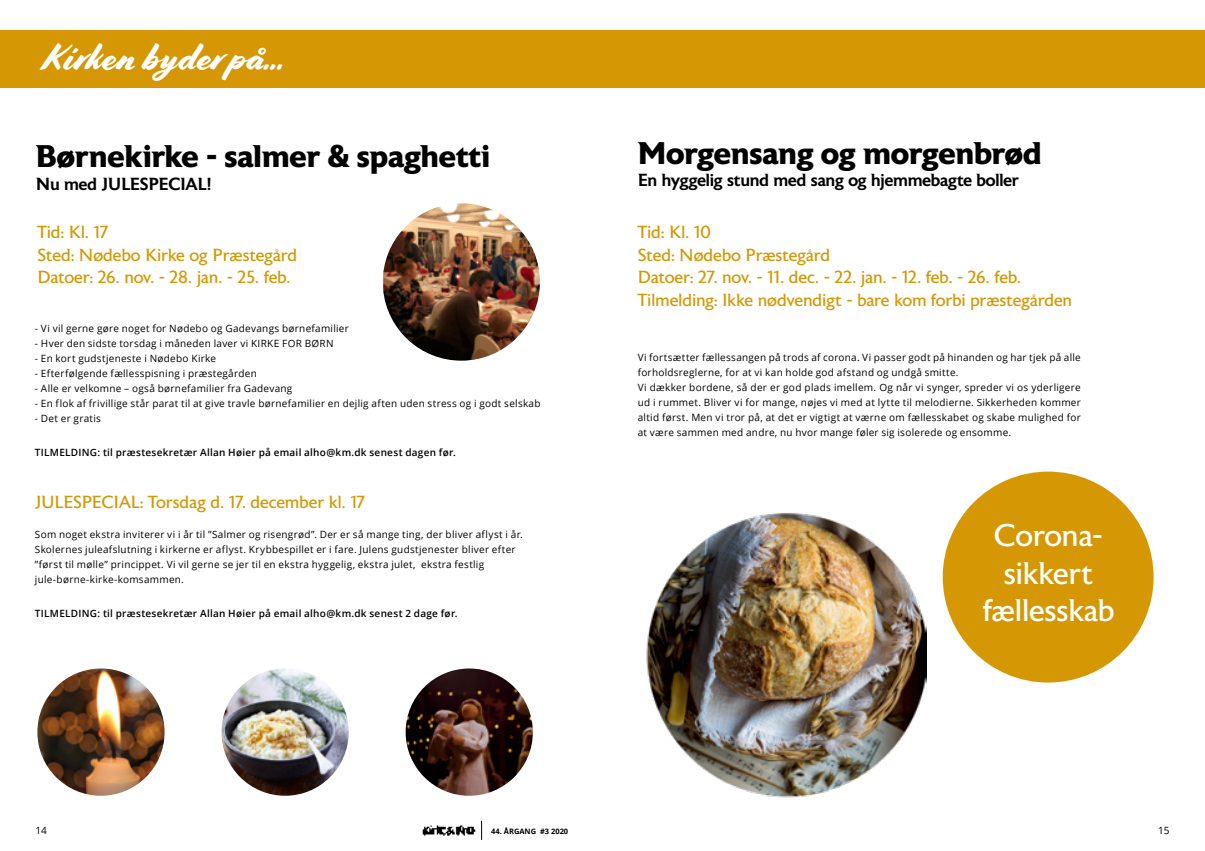
<style>
.page{position:relative;width:1205px;height:851px;background:#fff}
.page>*{position:absolute;margin:0;border:0;box-sizing:border-box;transform-origin:0 0}
.Manchet{font:37.5px "Cortado";letter-spacing:.02em;color:#fff}
.Overskrift{font:700 31.25px "Astoria";letter-spacing:-.01em;color:#000}
.Overskrift-2{font:31.25px "Astoria";letter-spacing:-.02em;color:#fff}
.Underoverskrift{font:17.5px "Astoria";letter-spacing:-.015em;color:#d59804}
.Overskrift-3{font:500 17.5px "Astoria";letter-spacing:-.015em;color:#000}
.Underoverskrift-2{font:500 17.5px "Astoria";letter-spacing:-.02em;color:#000}
.Dato_-_kultur{font:10px/15px "Open Sans";letter-spacing:.025em;color:#000}
.Dato_-_kultur-2{font:600 10px "Open Sans";letter-spacing:.025em;color:#000}
.t1{font:700 7.5px "Open Sans";color:#000}
</style>
<div class="page">
<img style="left:383px;top:203px;width:157px;height:157px">
<img style="left:37px;top:668px;width:128px;height:127px;border-radius:64px">
<img style="left:221px;top:668px;width:128px;height:127px;border-radius:63px">
<img style="left:406px;top:668px;width:127px;height:127px;border-radius:64px">
<div style="left:0;top:31px;width:1205px;height:57px;background:#d59804"></div>
<img style="left:646px;top:513px;width:281px;height:284px">
<div style="left:943px;top:471px;width:210px;height:211px;background:#d59804;border-radius:50%"></div>
<svg style="left:481px;top:820px;width:1px;height:19px"></svg>
<img style="left:422px;top:825px;width:54px;height:11px">
<p class="Manchet" style="left:43px;top:35px;width:245px">Kirken byder på...</p>
<p class="Overskrift" style="left:36px;top:138px;width:456px">Børnekirke - salmer &amp; spaghetti</p>
<p class="Underoverskrift-2" style="left:36px;top:174px;width:178px">Nu med JULESPECIAL!</p>
<p class="Underoverskrift" style="left:37px;top:223px;width:73px">Tid: Kl. 17</p>
<p class="Underoverskrift" style="left:37px;top:245px;width:262px">Sted: Nødebo Kirke og Præstegård</p>
<p class="Underoverskrift" style="left:37px;top:268px;width:255px">Datoer: 26. nov. - 28. jan. - 25. feb.</p>
<p class="Dato_-_kultur" style="left:35px;top:321px;width:315px">- Vi vil gerne gøre noget for Nødebo og Gadevangs børnefamilier</p>
<p class="Dato_-_kultur" style="left:35px;top:336px;width:300px">- Hver den sidste torsdag i måneden laver vi KIRKE FOR BØRN</p>
<p class="Dato_-_kultur" style="left:35px;top:351px;width:183px">- En kort gudstjeneste i Nødebo Kirke</p>
<p class="Dato_-_kultur" style="left:35px;top:366px;width:223px">- Efterfølgende fællesspisning i præstegården</p>
<p class="Dato_-_kultur" style="left:35px;top:381px;width:259px">- Alle er velkomne – også børnefamilier fra Gadevang</p>
<p class="Dato_-_kultur" style="left:35px;top:396px;width:507px">- En flok af frivillige står parat til at give travle børnefamilier en dejlig aften uden stress og i godt selskab</p>
<p class="Dato_-_kultur" style="left:35px;top:411px;width:67px">- Det er gratis</p>
<p class="Dato_-_kultur-2" style="left:35px;top:445px;width:422px">TILMELDING: til præstesekretær Allan Høier på email alho@km.dk senest dagen før.</p>
<p class="Underoverskrift" style="left:35px;top:493px;width:332px">JULESPECIAL: Torsdag d. 17. december kl. 17</p>
<p class="Dato_-_kultur" style="left:35px;top:527px;width:489px">Som noget ekstra inviterer vi i år til ”Salmer og risengrød”. Der er så mange ting, der bliver aflyst i år.</p>
<p class="Dato_-_kultur" style="left:35px;top:542px;width:482px">Skolernes juleafslutning i kirkerne er aflyst. Krybbespillet er i fare. Julens gudstjenester bliver efter</p>
<p class="Dato_-_kultur" style="left:35px;top:557px;width:451px">”først til mølle” princippet. Vi vil gerne se jer til en ekstra hyggelig, ekstra julet, ekstra festlig jule-børne-kirke-komsammen.</p>
<p class="Dato_-_kultur-2" style="left:35px;top:606px;width:424px">TILMELDING: til præstesekretær Allan Høier på email alho@km.dk senest 2 dage før.</p>
<p class="Overskrift" style="left:638px;top:135px;width:405px">Morgensang og morgenbrød</p>
<p class="Overskrift-3" style="left:638px;top:170px;width:383px">En hyggelig stund med sang og hjemmebagte boller</p>
<p class="Underoverskrift" style="left:638px;top:223px;width:75px">Tid: Kl. 10</p>
<p class="Underoverskrift" style="left:638px;top:245px;width:194px">Sted: Nødebo Præstegård</p>
<p class="Underoverskrift" style="left:638px;top:268px;width:385px">Datoer: 27. nov. - 11. dec. - 22. jan. - 12. feb. - 26. feb.</p>
<p class="Underoverskrift" style="left:638px;top:290px;width:436px">Tilmelding: Ikke nødvendigt - bare kom forbi præstegården</p>
<p class="Dato_-_kultur" style="left:638px;top:350px;width:445px">Vi fortsætter fællessangen på trods af corona. Vi passer godt på hinanden og har tjek på alle forholdsreglerne, for at vi kan holde god afstand og undgå smitte.</p>
<p class="Dato_-_kultur" style="left:638px;top:380px;width:445px;text-align:justify">Vi dækker bordene, så der er god plads imellem. Og når vi synger, spreder vi os yderligere ud i rummet. Bliver vi for mange, nøjes vi med at lytte til melodierne. Sikkerheden kommer altid først. Men vi tror på, at det er vigtigt at værne om fællesskabet og skabe mulighed for at være sammen med andre, nu hvor mange føler sig isolerede og ensomme.</p>
<p class="Overskrift-2" style="left:994px;top:518px;width:111px">Corona-</p>
<p class="Overskrift-2" style="left:1004px;top:556px;width:91px">sikkert</p>
<p class="Overskrift-2" style="left:983px;top:593px;width:133px">fællesskab</p>
<p class="Dato_-_kultur" style="left:35px;top:822px;width:13px">14</p>
<p class="t1" style="left:491px;top:825px;width:79px">44. ÅRGANG #3 2020</p>
<p class="Dato_-_kultur" style="left:1158px;top:822px;width:13px">15</p>
</div>
